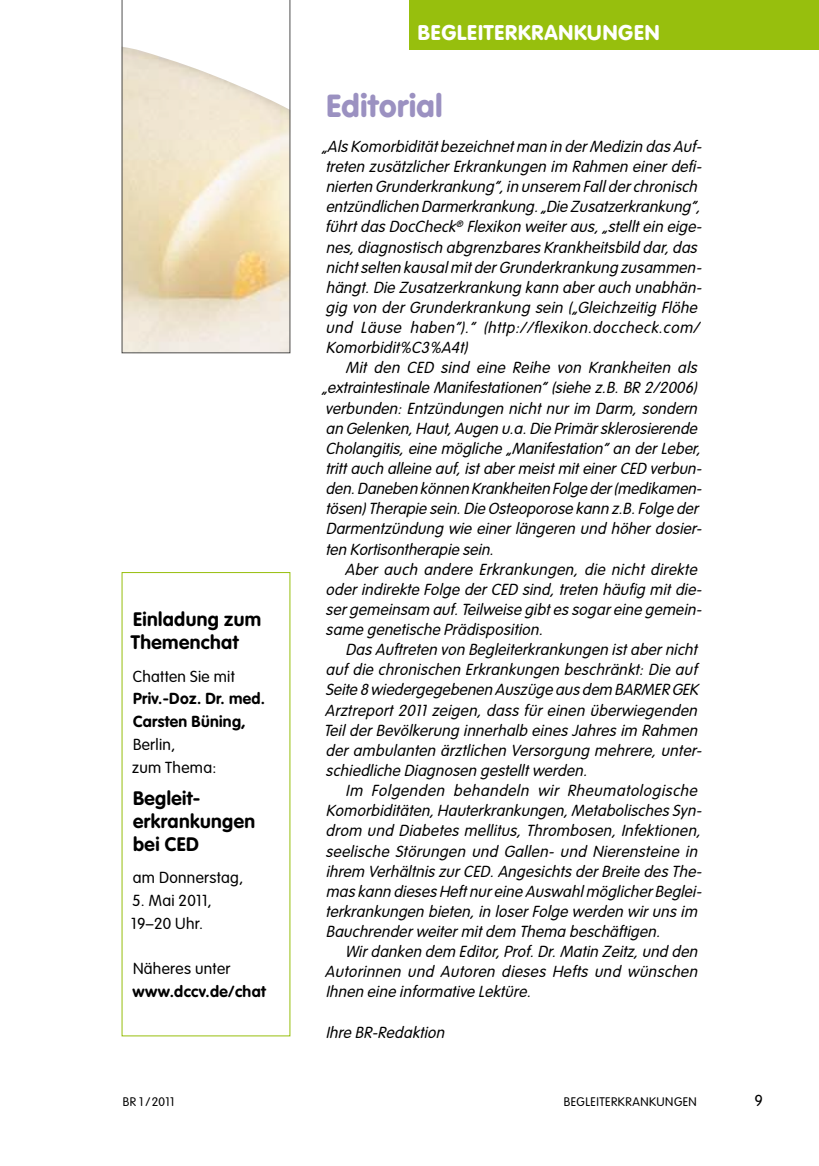
<style>
.page{position:relative;width:819px;height:1166px;background:#fff}
.page>*{position:absolute;margin:0;border:0;box-sizing:border-box;transform-origin:0 0}
.t1{font:900 31.5px "VAG Rounded Std";letter-spacing:.02em;color:#9b91c1}
.t2{font:900 21px "VAG Rounded Std";letter-spacing:.04em;color:#fff}
.t3{font:700 19.25px/22.8px "VAG Rounded Std";letter-spacing:.02em;color:#000}
.t4{font:italic 300 15.75px/20.1px "VAG Rounded Std";letter-spacing:.02em;color:#000}
.t5{font:300 15.75px/22.8px "VAG Rounded Std";letter-spacing:.02em;color:#000}
.t6{font:700 15.75px/22.8px "VAG Rounded Std";letter-spacing:.02em;color:#000}
.t7{font:300 12.25px "VAG Rounded Std";letter-spacing:.045em;color:#000}
</style>
<div class="page">
<svg style="left:122px;top:0;width:168px;height:353px"></svg>
<div style="left:409px;top:0;width:410px;height:50px;background:#97bf0d"></div>
<h2 class="t2" style="left:418px;top:20px;width:243px">BEGLEITERKRANKUNGEN</h2>
<p class="t3" style="left:131px;top:609px;width:132px">Einladung zum<br>Themenchat</p>
<p class="t5" style="left:133px;top:665px;width:103px">Chatten Sie mit</p>
<p class="t6" style="left:133px;top:688px;width:134px">Priv.-Doz. Dr. med.<br>Carsten Büning,</p>
<p class="t5" style="left:132px;top:733px;width:86px">Berlin,<br>zum Thema:</p>
<p class="t3" style="left:133px;top:788px;width:124px">Begleit&shy;erkrankungen bei CED</p>
<p class="t5" style="left:133px;top:867px;width:112px">am Donnerstag,</p>
<p class="t5" style="left:131px;top:890px;width:82px">5. Mai 2011,<br>19–20 Uhr.</p>
<p class="t5" style="left:133px;top:958px;width:99px">Näheres unter</p>
<p class="t6" style="left:133px;top:981px;width:135px">www.dccv.de/chat</p>
<h1 class="t1" style="left:326px;top:87px;width:117px">EDITORIAL</h1>
<p class="t4" style="left:322px;top:137px;width:385px">„Als Komorbiditätbezeichnetman in derMedizin das Auf&shy;treten zusätzlicherErkrankungen im Rahmen einerdefi&shy;nierten Grunderkrankung“,in unserem Fallderchronisch entzündlichen Darmerkrankung.„Die Zusatzerkrankung“, führtdas DocCheck<sup>®</sup> Flexikon weiteraus,„stelltein eige&shy;nes,diagnostisch abgrenzbares Krankheitsbild dar,das nichtselten kausalmitderGrunderkrankung zusammen&shy;hängt.Die Zusatzerkrankung kann aberauch unabhän&shy;gig von der Grunderkrankung sein („Gleichzeitig Flöhe und Läuse haben“).“ (http://flexikon.doccheck.com/ Komorbidit%C3%A4t)</p>
<p class="t4" style="left:322px;top:358px;width:385px;text-indent:24px">Mit den CED sind eine Reihe von Krankheiten als „extraintestinale Manifestationen“(siehe z.B.BR 2/2006) verbunden: Entzündungen nicht nur im Darm, sondern an Gelenken,Haut,Augen u.a.Die Primärsklerosierende Cholangitis,eine mögliche „Manifestation“an derLeber, trittauch alleine auf,istabermeistmiteinerCED verbun&shy;den.Daneben können Krankheiten Folge der(medikamen&shy;tösen)Therapie sein.Die Osteoporose kann z.B.Folge der Darmentzündung wie einer längeren und höher dosier&shy;ten Kortisontherapie sein.</p>
<p class="t4" style="left:325px;top:560px;width:381px;text-indent:19px">Aber auch andere Erkrankungen, die nicht direkte oderindirekte Folge derCED sind,treten häufig mitdie&shy;sergemeinsam auf.Teilweise gibtes sogareine gemein&shy;same genetische Prädisposition.</p>
<p class="t4" style="left:324px;top:640px;width:383px;text-indent:22px">Das Auftreten von Begleiterkrankungen istabernicht auf die chronischen Erkrankungen beschränkt: Die auf Seite 8 wiedergegebenen Auszüge ausdem BARMER GEK Arztreport 2011 zeigen, dass für einen überwiegenden TeilderBevölkerung innerhalb eines Jahres im Rahmen der ambulanten ärztlichen Versorgung mehrere, unter&shy;schiedliche Diagnosen gestelltwerden.</p>
<p class="t4" style="left:325px;top:781px;width:381px;text-indent:20px">Im Folgenden behandeln wir Rheumatologische Komorbiditäten,Hauterkrankungen,Metabolisches Syn&shy;drom und Diabetes mellitus, Thrombosen, Infektionen, seelische Störungen und Gallen- und Nierensteine in ihrem Verhältnis zurCED.Angesichts derBreite des The&shy;mas kann dieses Heftnureine AuswahlmöglicherBeglei&shy;terkrankungen bieten,in loserFolge werden wiruns im Bauchrenderweitermitdem Thema beschäftigen.</p>
<p class="t4" style="left:325px;top:942px;width:378px;text-align:justify;text-indent:20px">Wirdanken dem Editor,Prof.Dr.Matin Zeitz,und den Autorinnen und Autoren dieses Hefts und wünschen Ihnen eine informative Lektüre.</p>
<p class="t4" style="left:326px;top:1023px;width:124px">Ihre BR-Redaktion</p>
<p class="t7" style="left:123px;top:1095px;width:53px">BR 1 /2011</p>
<p class="t7" style="left:563px;top:1095px;width:134px">BegleitErkrankungen</p>
<p class="t5" style="left:754px;top:1090px;width:10px">9</p>
</div>
